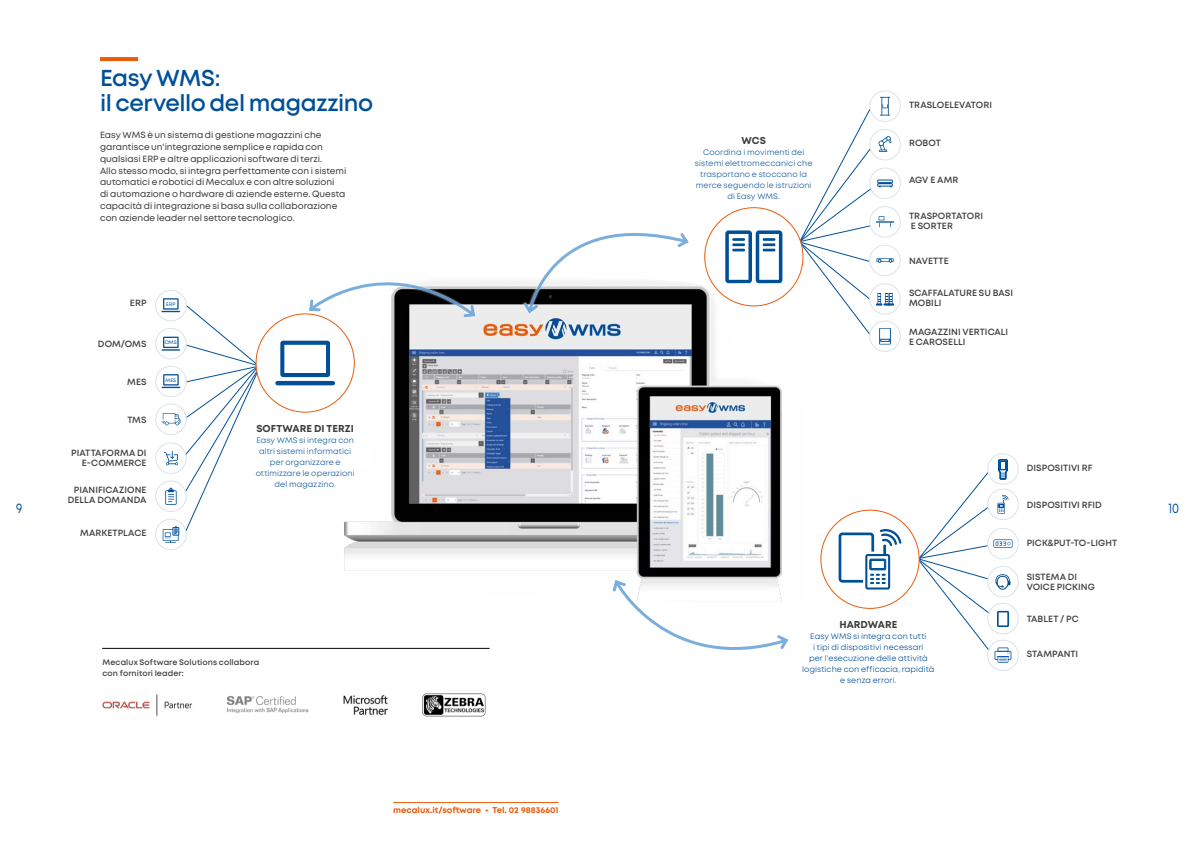
<style>
.page{position:relative;width:1191px;height:842px;background:#fff}
.page>*{position:absolute;margin:0;border:0;box-sizing:border-box;transform-origin:0 0}
.t1{font:600 23px/25px "Mont";letter-spacing:-.02em;color:#005098}
.t2{font:14px "Mont";color:#005098;scale:.8 1}
.t3{font:700 10px "Mont";letter-spacing:.005em;color:#3c3c3b}
.t4{font:9px/12px "Mont";color:#383637}
.t5{font:600 9px/10px "Mont";letter-spacing:.01em;color:#3c3c3b}
.t6{font:700 8.5px "Mont";color:#ea5b0b}
.t7{font:8px/11px "Mont";letter-spacing:.01em;color:#155ca2;text-align:center}
.t8{font:8px/11px "Mont";letter-spacing:.01em;color:#005098;text-align:center}
.t9{font:600 8px/11px "Mont";letter-spacing:.01em;color:#3c3c3b}
.t10{font:5px "Mont";letter-spacing:.02em;color:#005098}
</style>
<div class="page">
<hr style="left:393px;top:802px;width:165px;height:1px;background:#ea5b0b">
<svg style="left:725px;top:230px;width:57px;height:42px"></svg>
<svg style="left:838px;top:529px;width:63px;height:60px"></svg>
<div style="left:155px;top:443px;width:32px;height:31px;border:1px solid #dbe2eb;border-radius:50%"></div>
<div style="left:155px;top:519px;width:32px;height:31px;border:1px solid #dbe2eb;border-radius:50%"></div>
<div style="left:155px;top:404px;width:32px;height:31px;border:1px solid #dbe2eb;border-radius:50%"></div>
<div style="left:155px;top:481px;width:32px;height:31px;border:1px solid #dbe2eb;border-radius:50%"></div>
<div style="left:155px;top:328px;width:32px;height:31px;border:1px solid #dbe2eb;border-radius:50%"></div>
<div style="left:155px;top:366px;width:32px;height:31px;border:1px solid #dbe2eb;border-radius:50%"></div>
<div style="left:155px;top:290px;width:32px;height:31px;border:1px solid #dbe2eb;border-radius:50%"></div>
<svg style="left:161px;top:298px;width:100px;height:245px"></svg>
<div style="left:869px;top:129px;width:31px;height:31px;border:1px solid #dbe2eb;border-radius:50%"></div>
<div style="left:869px;top:168px;width:31px;height:31px;border:1px solid #dbe2eb;border-radius:50%"></div>
<div style="left:869px;top:245px;width:31px;height:31px;border:1px solid #dbe2eb;border-radius:50%"></div>
<div style="left:869px;top:91px;width:31px;height:31px;border:1px solid #dbe2eb;border-radius:50%"></div>
<div style="left:869px;top:283px;width:31px;height:32px;border:1px solid #dbe2eb;border-radius:50%"></div>
<div style="left:869px;top:321px;width:31px;height:31px;border:1px solid #dbe2eb;border-radius:50%"></div>
<div style="left:869px;top:206px;width:31px;height:31px;border:1px solid #dbe2eb;border-radius:50%"></div>
<svg style="left:798px;top:97px;width:95px;height:247px"></svg>
<div style="left:987px;top:640px;width:31px;height:31px;border:1px solid #dbe2eb;border-radius:50%"></div>
<div style="left:987px;top:603px;width:31px;height:31px;border:1px solid #dbe2eb;border-radius:50%"></div>
<svg style="left:987px;top:528px;width:31px;height:31px"></svg>
<div style="left:987px;top:528px;width:31px;height:31px;border:1px solid #dbe2eb;border-radius:50%"></div>
<div style="left:987px;top:453px;width:31px;height:32px;border:1px solid #dbe2eb;border-radius:50%"></div>
<div style="left:987px;top:566px;width:31px;height:31px;border:1px solid #dbe2eb;border-radius:50%"></div>
<div style="left:987px;top:489px;width:31px;height:31px;border:1px solid #dbe2eb;border-radius:50%"></div>
<svg style="left:100px;top:57px;width:38px;height:4px"></svg>
<img style="left:422px;top:693px;width:64px;height:24px">
<img style="left:343px;top:695px;width:45px;height:20px">
<img style="left:102px;top:694px;width:90px;height:22px">
<img style="left:312px;top:272px;width:494px;height:302px">
<svg style="left:917px;top:459px;width:95px;height:204px"></svg>
<div style="left:606px;top:574px;width:188px;height:82px;background:#fff;opacity:.75"></div>
<svg style="left:610px;top:578px;width:180px;height:78px"></svg>
<svg style="left:309px;top:272px;width:169px;height:47px"></svg>
<svg style="left:521px;top:233px;width:170px;height:83px"></svg>
<hr style="left:102px;top:648px;width:387px;height:1px;background:#000">
<img style="left:226px;top:696px;width:82px;height:17px">
<div style="left:256px;top:314px;width:98px;height:98px;background:#fff;border-radius:50%"></div>
<svg style="left:280px;top:341px;width:50px;height:36px"></svg>
<hr style="left:275px;top:381px;width:60px;height:4px;background:#005098;border-radius:2px">
<h1 class="t1" style="left:100px;top:66px;width:275px">Easy WMS:<br>il cervello del magazzino</h1>
<p class="t4" style="left:100px;top:128px;width:248px">Easy WMS è un sistema di gestione magazzini che garantisce un'integrazione semplice e rapida con qualsiasi ERP e altre applicazioni software di terzi.<br>Allo stesso modo, si integra perfettamente con i sistemi automatici e robotici di Mecalux e con altre soluzioni<br>di automazione o hardware di aziende esterne. Questa capacità di integrazione si basa sulla collaborazione con aziende leader nel settore tecnologico.</p>
<p class="t3" style="left:741px;top:134px;width:26px">WCS</p>
<p class="t7" style="left:695px;top:147px;width:119px">Coordina i movimenti dei sistemi elettromeccanici che trasportano e stoccano la merce seguendo le istruzioni di Easy WMS.</p>
<p class="t5" style="left:130px;top:297px;width:18px">ERP</p>
<p class="t5" style="left:98px;top:339px;width:50px">DOM/OMS</p>
<p class="t5" style="left:127px;top:377px;width:21px">MES</p>
<p class="t5" style="left:127px;top:414px;width:21px">TMS</p>
<p class="t10" style="left:166px;top:301px;width:11px">ERP</p>
<p class="t10" style="left:165px;top:339px;width:14px">OMS</p>
<p class="t10" style="left:166px;top:377px;width:12px">MES</p>
<p class="t5" style="left:909px;top:100px;width:84px">TRASLOELEVATORI</p>
<p class="t5" style="left:909px;top:138px;width:33px">ROBOT</p>
<p class="t5" style="left:909px;top:175px;width:51px">AGV E AMR</p>
<p class="t5" style="left:909px;top:211px;width:75px">TRASPORTATORI<br>E SORTER</p>
<p class="t5" style="left:909px;top:255px;width:41px">NAVETTE</p>
<p class="t5" style="left:909px;top:288px;width:106px">SCAFFALATURE SU BASI<br>MOBILI</p>
<p class="t5" style="left:909px;top:326px;width:101px">MAGAZZINI VERTICALI<br>E CAROSELLI</p>
<p class="t3" style="left:256px;top:422px;width:99px">SOFTWARE DI TERZI</p>
<p class="t7" style="left:256px;top:435px;width:100px">Easy WMS si integra con altri sistemi informatici per organizzare e ottimizzare le operazioni del magazzino.</p>
<p class="t5" style="left:71px;top:448px;width:77px;text-align:right">PIATTAFORMA DI<br>E-COMMERCE</p>
<p class="t5" style="left:1026px;top:463px;width:67px">DISPOSITIVI RF</p>
<p class="t5" style="left:68px;top:485px;width:80px;text-align:right">PIANIFICAZIONE<br>DELLA DOMANDA</p>
<p class="t5" style="left:1026px;top:500px;width:77px">DISPOSITIVI RFID</p>
<h2 class="t2" style="left:16px;top:499px;width:9px">9</h2>
<h2 class="t2" style="left:1168px;top:499px;width:15px">10</h2>
<p class="t5" style="left:80px;top:528px;width:68px">MARKETPLACE</p>
<p class="t9" style="left:102px;top:656px;width:158px">Mecalux Software Solutions collabora con fornitori leader:</p>
<p class="t6" style="left:393px;top:804px;width:167px">mecalux.it/software • Tel. 02 98836601</p>
<p class="t3" style="left:839px;top:618px;width:59px">HARDWARE</p>
<p class="t8" style="left:802px;top:630px;width:134px">Easy WMS si integra con tutti<br>i tipi di dispositivi necessari<br>per l'esecuzione delle attività logistiche con efficacia, rapidità e senza errori.</p>
<p class="t5" style="left:1026px;top:538px;width:92px">PICK&amp;PUT-TO-LIGHT</p>
<p class="t5" style="left:1026px;top:572px;width:70px">SISTEMA DI<br>VOICE PICKING</p>
<p class="t5" style="left:1026px;top:614px;width:54px">TABLET / PC</p>
<p class="t5" style="left:1026px;top:649px;width:53px">STAMPANTI</p>
</div>
